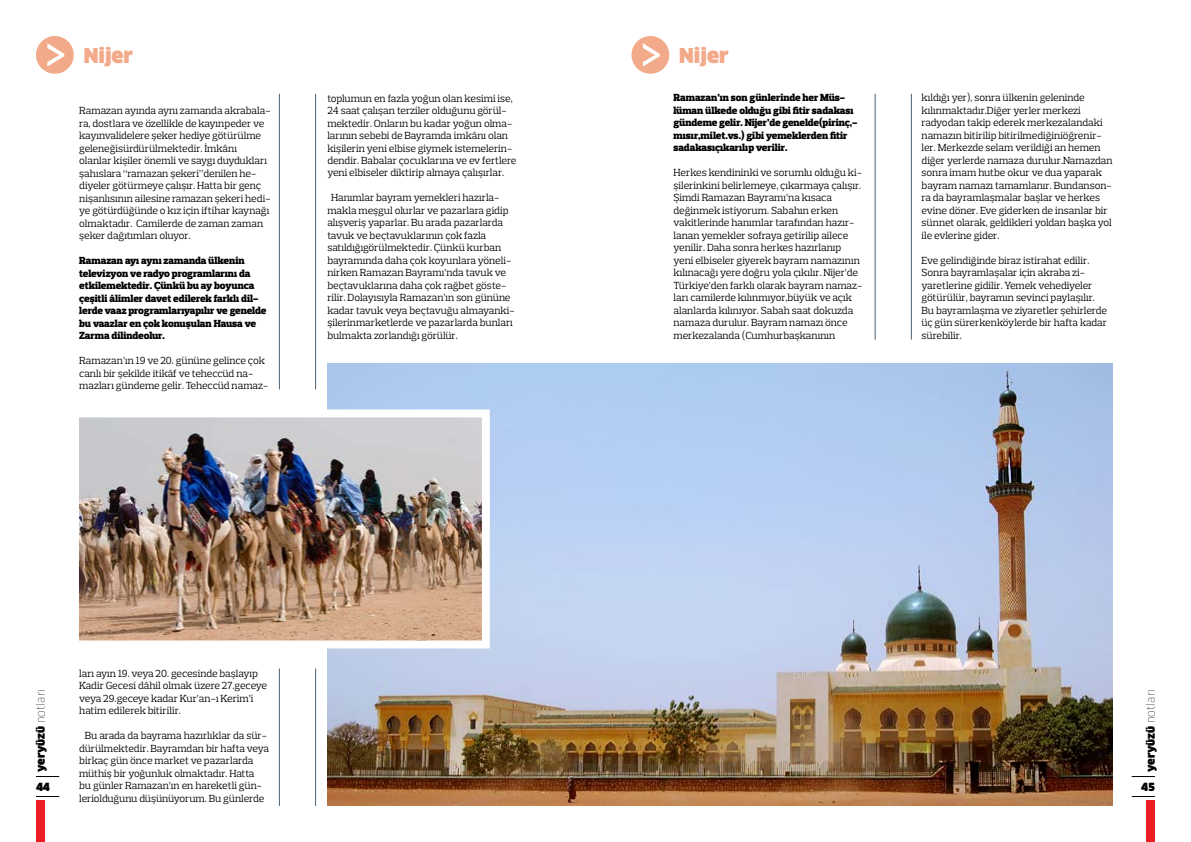
<style>
.page{position:relative;width:1191px;height:842px;background:#fff}
.page>*{position:absolute;margin:0;border:0;box-sizing:border-box;transform-origin:0 0}
.t1{font:900 20px "Clan";color:#f3aa8a}
.t2{font:900 11px "Clan";color:#000}
.t3{font:10.5px/12.5px "Prelo Slab";color:#000}
.t4{font:900 10.5px/12.5px "Prelo Slab";color:#000}
.s1{font-weight:100}
</style>
<div class="page">
<div style="left:36px;top:801px;width:9px;height:41px;background:#ed1d24"></div>
<div style="left:1146px;top:801px;width:9px;height:41px;background:#ed1d24"></div>
<svg style="left:36px;top:796px;width:23px;height:1px"></svg>
<svg style="left:1131px;top:796px;width:24px;height:1px"></svg>
<svg style="left:36px;top:776px;width:23px;height:1px"></svg>
<svg style="left:1131px;top:776px;width:24px;height:1px"></svg>
<hr style="left:279px;top:94px;width:1px;height:295px;background:#4d6273">
<hr style="left:279px;top:668px;width:1px;height:138px;background:#4d6273">
<hr style="left:315px;top:94px;width:1px;height:295px;background:#4d6273">
<hr style="left:315px;top:668px;width:1px;height:138px;background:#4d6273">
<hr style="left:874px;top:94px;width:1px;height:246px;background:#4d6273">
<hr style="left:911px;top:94px;width:1px;height:246px;background:#4d6273">
<img style="left:327px;top:364px;width:786px;height:442px">
<img style="left:80px;top:418px;width:401px;height:221px">
<div style="left:71px;top:409px;width:419px;height:239px;border:8px solid #fff"></div>
<div style="left:36px;top:36px;width:38px;height:38px;background:#f3aa8a;border-radius:50%"></div>
<div style="left:631px;top:36px;width:38px;height:38px;background:#f3aa8a;border-radius:50%"></div>
<svg style="left:47px;top:43px;width:17px;height:24px"></svg>
<svg style="left:643px;top:43px;width:17px;height:24px"></svg>
<h1 class="t1" style="left:84px;top:44px;width:51px">Nijer</h1>
<h1 class="t1" style="left:679px;top:44px;width:51px">Nijer</h1>
<p class="t3" style="left:79px;top:104px;width:193px">Ramazan ayında aynı zamanda akrabala&shy;ra, dostlara ve özellikle de kayınpeder ve kayınvalidelere şeker hediye götürülme geleneğisürdürülmektedir. İmkânı olanlar kişiler önemli ve saygı duydukları şahıslara “ramazan şekeri”denilen he&shy;diyeler götürmeye çalışır. Hatta bir genç nişanlısının ailesine ramazan şekeri hedi&shy;ye götürdüğünde o kız için iftihar kaynağı olmaktadır. Camilerde de zaman zaman şeker dağıtımları oluyor.</p>
<p class="t4" style="left:79px;top:254px;width:188px">Ramazan ayı aynı zamanda ülkenin televizyon ve radyo programlarını da etkilemektedir. Çünkü bu ay boyunca çeşitli âlimler davet edilerek farklı dil&shy;lerde vaaz programlarıyapılır ve genelde bu vaazlar en çok konuşulan Hausa ve Zarma dilindeolur.</p>
<p class="t3" style="left:79px;top:354px;width:191px">Ramazan’ın 19 ve 20. gününe gelince çok canlı bir şekilde itikâf ve teheccüd na&shy;mazları gündeme gelir. Teheccüd namaz-</p>
<p class="t3" style="left:327px;top:92px;width:191px">toplumun en fazla yoğun olan kesimi ise, 24 saat çalışan terziler olduğunu görül&shy;mektedir. Onların bu kadar yoğun olma&shy;larının sebebi de Bayramda imkânı olan kişilerin yeni elbise giymek istemelerin&shy;dendir. Babalar çocuklarına ve ev fertlere yeni elbiseler diktirip almaya çalışırlar.</p>
<p class="t3" style="left:327px;top:192px;width:189px;text-indent:4px">Hanımlar bayram yemekleri hazırla&shy;makla meşgul olurlar ve pazarlara gidip alışveriş yaparlar. Bu arada pazarlarda tavuk ve beçtavuklarının çok fazla satıldığıgörülmektedir. Çünkü kurban bayramında daha çok koyunlara yöneli&shy;nirken Ramazan Bayramı’nda tavuk ve beçtavuklarına daha çok rağbet göste&shy;rilir. Dolayısıyla Ramazan’ın son gününe kadar tavuk veya beçtavuğu almayanki&shy;şilerinmarketlerde ve pazarlarda bunları bulmakta zorlandığı görülür.</p>
<p class="t4" style="left:673px;top:92px;width:185px">Ramazan’ın son günlerinde her Müs&shy;lüman ülkede olduğu gibi fitir sadakası gündeme gelir. Nijer’de genelde(pirinç,- mısır,milet.vs.) gibi yemeklerden fitir sadakasıçıkarılıp verilir.</p>
<p class="t3" style="left:673px;top:167px;width:190px">Herkes kendininki ve sorumlu olduğu ki&shy;şilerinkini belirlemeye, çıkarmaya çalışır.<br>Şimdi Ramazan Bayramı’na kısaca değinmek istiyorum. Sabahın erken vakitlerinde hanımlar tarafından hazır&shy;lanan yemekler sofraya getirilip ailece yenilir. Daha sonra herkes hazırlanıp yeni elbiseler giyerek bayram namazının kılınacağı yere doğru yola çıkılır. Nijer’de Türkiye’den farklı olarak bayram namaz&shy;ları camilerde kılınmıyor,büyük ve açık alanlarda kılınıyor. Sabah saat dokuzda namaza durulur. Bayram namazı önce merkezalanda (Cumhurbaşkanının</p>
<p class="t3" style="left:921px;top:92px;width:193px">kıldığı yer), sonra ülkenin geleninde kılınmaktadır.Diğer yerler merkezi radyodan takip ederek merkezalandaki namazın bitirilip bitirilmediğiniöğrenir&shy;ler. Merkezde selam verildiği an hemen diğer yerlerde namaza durulur.Namazdan sonra imam hutbe okur ve dua yaparak bayram namazı tamamlanır. Bundanson&shy;ra da bayramlaşmalar başlar ve herkes evine döner. Eve giderken de insanlar bir sünnet olarak, geldikleri yoldan başka yol ile evlerine gider.</p>
<p class="t3" style="left:921px;top:254px;width:187px">Eve gelindiğinde biraz istirahat edilir.<br>Sonra bayramlaşalar için akraba zi&shy;yaretlerine gidilir. Yemek vehediyeler götürülür, bayramın sevinci paylaşılır.<br>Bu bayramlaşma ve ziyaretler şehirlerde üç gün sürerkenköylerde bir hafta kadar sürebilir.</p>
<p class="t3" style="left:79px;top:667px;width:189px">ları ayın 19. veya 20. gecesinde başlayıp Kadir Gecesi dâhil olmak üzere 27.geceye veya 29.geceye kadar Kur’an-ı Kerim’i hatim edilerek bitirilir.</p>
<p class="t3" style="left:79px;top:729px;width:191px;text-indent:6px">Bu arada da bayrama hazırlıklar da sür&shy;dürülmektedir. Bayramdan bir hafta veya birkaç gün önce market ve pazarlarda müthiş bir yoğunluk olmaktadır. Hatta bu günler Ramazan’ın en hareketli gün&shy;leriolduğunu düşünüyorum. Bu günlerde</p>
<p class="t2" style="left:34px;top:772px;width:85px;rotate:-90deg">yeryüzü <span class="s1">notları</span></p>
<p class="t2" style="left:1144px;top:772px;width:85px;rotate:-90deg">yeryüzü <span class="s1">notları</span></p>
<p class="t2" style="left:36px;top:780px;width:15px">44</p>
<p class="t2" style="left:1141px;top:780px;width:15px">45</p>
</div>
